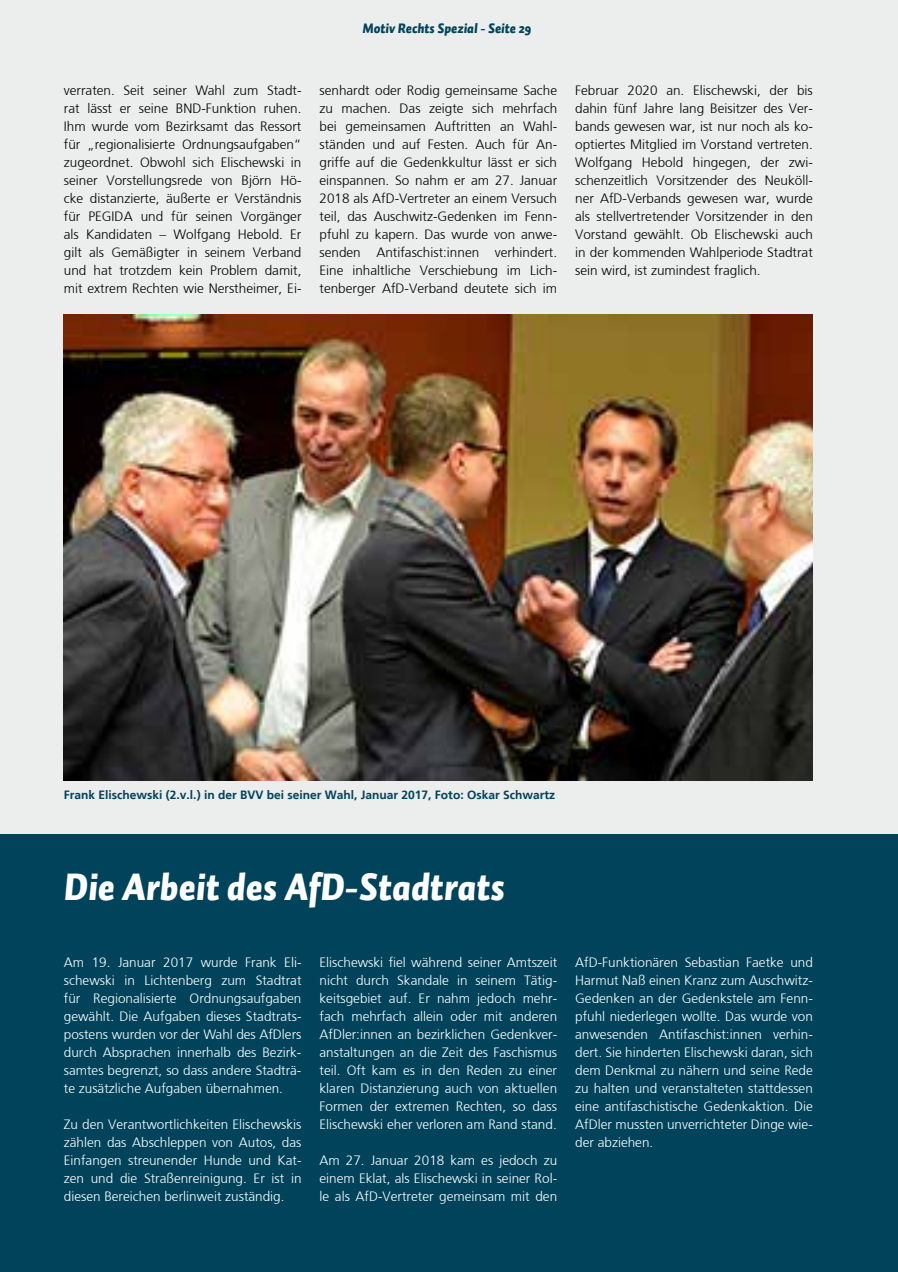
<style>
.page{position:relative;width:898px;height:1272px;background:#fff}
.page>*{position:absolute;margin:0;border:0;box-sizing:border-box;transform-origin:0 0}
.t1{font:italic 900 37.5px "Auto 1";color:#fff}
.t2{font:13.5px/18px "Frutiger DG Blight";color:#fff;text-align:justify}
.t3{font:13.5px/18px "Frutiger DG Blight";color:#000;text-align:justify}
.t4{font:italic 900 13.5px "Auto 1";color:#00435a}
.t5{font:700 12px "Frutiger";color:#00435a}
</style>
<div class="page">
<div style="left:0;top:0;width:897px;height:1271px;background:#eceded"></div>
<img style="left:64px;top:315px;width:748px;height:465px">
<div style="left:0;top:834px;width:897px;height:437px;background:#00435a"></div>
<p class="t4" style="left:362px;top:19px;width:170px">Motiv Rechts Spezial - Seite 29</p>
<p class="t3" style="left:64px;top:82px;width:239px">verraten. Seit seiner Wahl zum Stadt&shy;rat lässt er seine BND-Funktion ruhen.<br>Ihm wurde vom Bezirksamt das Ressort für „regionalisierte Ordnungsaufgaben“ zugeordnet. Obwohl sich Elischewski in seiner Vorstellungsrede von Björn Hö&shy;cke distanzierte, äußerte er Verständnis für PEGIDA und für seinen Vorgänger als Kandidaten – Wolfgang Hebold. Er gilt als Gemäßigter in seinem Verband und hat trotzdem kein Problem damit, mit extrem Rechten wie Nerstheimer, Ei-</p>
<p class="t3" style="left:319px;top:82px;width:239px">senhardt oder Rodig gemeinsame Sache zu machen. Das zeigte sich mehrfach bei gemeinsamen Auftritten an Wahl&shy;ständen und auf Festen. Auch für An&shy;griffe auf die Gedenkkultur lässt er sich einspannen. So nahm er am 27. Januar 2018 als AfD-Vertreter an einem Versuch teil, das Auschwitz-Gedenken im Fenn&shy;pfuhl zu kapern. Das wurde von anwe&shy;senden Antifaschist:innen verhindert.<br>Eine inhaltliche Verschiebung im Lich&shy;tenberger AfD-Verband deutete sich im</p>
<p class="t3" style="left:575px;top:82px;width:239px">Februar 2020 an. Elischewski, der bis dahin fünf Jahre lang Beisitzer des Ver&shy;bands gewesen war, ist nur noch als ko&shy;optiertes Mitglied im Vorstand vertreten.<br>Wolfgang Hebold hingegen, der zwi&shy;schenzeitlich Vorsitzender des Neuköll&shy;ner AfD-Verbands gewesen war, wurde als stellvertretender Vorsitzender in den Vorstand gewählt. Ob Elischewski auch in der kommenden Wahlperiode Stadtrat sein wird, ist zumindest fraglich.</p>
<p class="t5" style="left:64px;top:787px;width:492px">Frank Elischewski (2.v.l.) in der BVV bei seiner Wahl, Januar 2017, Foto: Oskar Schwartz</p>
<h1 class="t1" style="left:64px;top:862px;width:442px">Die Arbeit des AfD-Stadtrats</h1>
<p class="t2" style="left:64px;top:953px;width:239px">Am 19. Januar 2017 wurde Frank Eli&shy;schewski in Lichtenberg zum Stadtrat für Regionalisierte Ordnungsaufgaben gewählt. Die Aufgaben dieses Stadtrats&shy;postens wurden vor der Wahl des AfDlers durch Absprachen innerhalb des Bezirk&shy;samtes begrenzt, so dass andere Stadträ&shy;te zusätzliche Aufgaben übernahmen.</p>
<p class="t2" style="left:64px;top:1115px;width:239px">Zu den Verantwortlichkeiten Elischewskis zählen das Abschleppen von Autos, das Einfangen streunender Hunde und Kat&shy;zen und die Straßenreinigung. Er ist in diesen Bereichen berlinweit zuständig.</p>
<p class="t2" style="left:319px;top:953px;width:239px">Elischewski fiel während seiner Amtszeit nicht durch Skandale in seinem Tätig&shy;keitsgebiet auf. Er nahm jedoch mehr&shy;fach mehrfach allein oder mit anderen AfDler:innen an bezirklichen Gedenkver&shy;anstaltungen an die Zeit des Faschismus teil. Oft kam es in den Reden zu einer klaren Distanzierung auch von aktuellen Formen der extremen Rechten, so dass Elischewski eher verloren am Rand stand.</p>
<p class="t2" style="left:319px;top:1151px;width:239px">Am 27. Januar 2018 kam es jedoch zu einem Eklat, als Elischewski in seiner Rol&shy;le als AfD-Vertreter gemeinsam mit den</p>
<p class="t2" style="left:575px;top:953px;width:239px">AfD-Funktionären Sebastian Faetke und Harmut Naß einen Kranz zum Auschwitz-Gedenken an der Gedenkstele am Fenn&shy;pfuhl niederlegen wollte. Das wurde von anwesenden Antifaschist:innen verhin&shy;dert. Sie hinderten Elischewski daran, sich dem Denkmal zu nähern und seine Rede zu halten und veranstalteten stattdessen eine antifaschistische Gedenkaktion. Die AfDler mussten unverrichteter Dinge wie&shy;der abziehen.</p>
</div>
